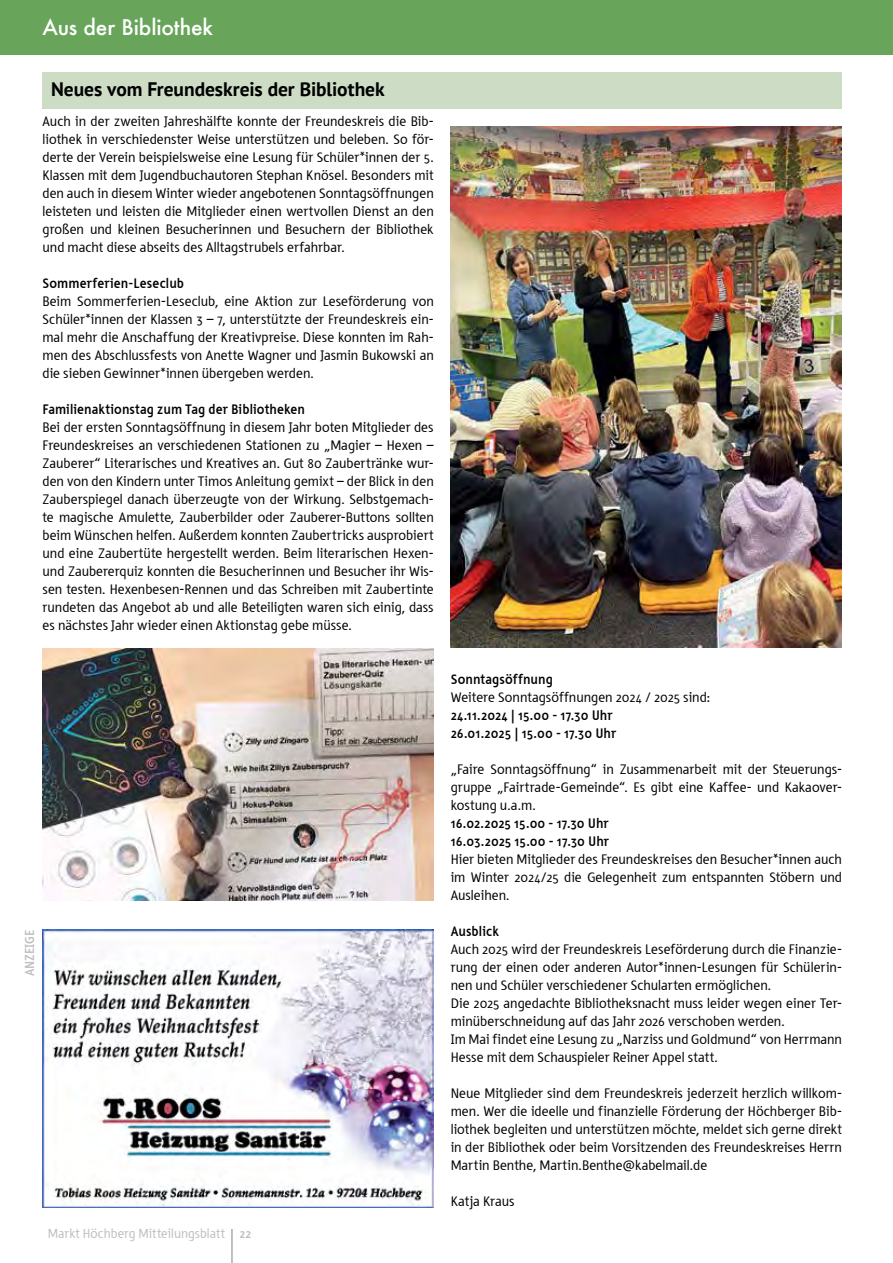
<style>
.page{position:relative;width:893px;height:1263px;background:#fff}
.page>*{position:absolute;margin:0;border:0;box-sizing:border-box;transform-origin:0 0}
.t1{font:500 21px "Futura";letter-spacing:-.005em;color:#fff}
.t2{font:700 19.5px "PT Sans";letter-spacing:-.005em;color:#000}
.t3{font:14.25px/18px "Tara";letter-spacing:.005em;color:#000;text-align:justify}
.t4{font:700 14.25px/18px "Tara";letter-spacing:.005em;color:#000}
.t5{font:13.5px "Tara";letter-spacing:.01em;color:#bcbec0}
.t6{font:700 13.5px "Tara";letter-spacing:.01em;color:#bcbec0}
.s1{font-weight:700}
</style>
<div class="page">
<hr style="left:232px;top:1229px;width:1px;height:34px;background:#808285">
<div style="left:43px;top:72px;width:799px;height:36px;background:#cddcc4"></div>
<div style="left:0;top:0;width:893px;height:54px;background:#68a55a"></div>
<img style="left:451px;top:126px;width:391px;height:522px">
<img style="left:43px;top:648px;width:391px;height:252px">
<img style="left:43px;top:929px;width:391px;height:279px">
<h1 class="t1" style="left:43px;top:12px;width:172px">Aus der Bibliothek</h1>
<h2 class="t2" style="left:51px;top:76px;width:335px">Neues vom Freundeskreis der Bibliothek</h2>
<p class="t3" style="left:43px;top:112px;width:393px">Auch in der zweiten Jahreshälfte konnte der Freundeskreis die Bib&shy;liothek in verschiedenster Weise unterstützen und beleben. So för&shy;derte der Verein beispielsweise eine Lesung für Schüler*innen der 5.<br>Klassen mit dem Jugendbuchautoren Stephan Knösel. Besonders mit den auch in diesem Winter wieder angebotenen Sonntagsöffnungen leisteten und leisten die Mitglieder einen wertvollen Dienst an den großen und kleinen Besucherinnen und Besuchern der Bibliothek und macht diese abseits des Alltagstrubels erfahrbar.</p>
<p class="t4" style="left:43px;top:274px;width:143px">Sommerferien-Leseclub</p>
<p class="t3" style="left:43px;top:292px;width:393px">Beim Sommerferien-Leseclub, eine Aktion zur Leseförderung von Schüler*innen der Klassen 3 – 7, unterstützte der Freundeskreis ein&shy;mal mehr die Anschaffung der Kreativpreise. Diese konnten im Rah&shy;men des Abschlussfests von Anette Wagner und Jasmin Bukowski an die sieben Gewinner*innen übergeben werden.</p>
<p class="t4" style="left:43px;top:400px;width:264px">Familienaktionstag zum Tag der Bibliotheken</p>
<p class="t3" style="left:43px;top:418px;width:393px">Bei der ersten Sonntagsöffnung in diesem Jahr boten Mitglieder des Freundeskreises an verschiedenen Stationen zu „Magier – Hexen – Zauberer“ Literarisches und Kreatives an. Gut 80 Zaubertränke wur&shy;den von den Kindern unter Timos Anleitung gemixt – der Blick in den Zauberspiegel danach überzeugte von der Wirkung. Selbstgemach&shy;te magische Amulette, Zauberbilder oder Zauberer-Buttons sollten beim Wünschen helfen. Außerdem konnten Zaubertricks ausprobiert und eine Zaubertüte hergestellt werden. Beim literarischen Hexen&shy;und Zaubererquiz konnten die Besucherinnen und Besucher ihr Wis&shy;sen testen. Hexenbesen-Rennen und das Schreiben mit Zaubertinte rundeten das Angebot ab und alle Beteiligten waren sich einig, dass es nächstes Jahr wieder einen Aktionstag gebe müsse.</p>
<p class="t6" style="left:21px;top:976px;width:48px;rotate:-90deg">ANZEIGE</p>
<p class="t5" style="left:48px;top:1225px;width:205px">Markt Höchberg Mitteilungsblatt <span class="s1">22</span></p>
<p class="t4" style="left:451px;top:670px;width:104px">Sonntagsöffnung</p>
<p class="t3" style="left:451px;top:688px;width:261px">Weitere Sonntagsöffnungen 2024 / 2025 sind:</p>
<p class="t4" style="left:451px;top:706px;width:167px">24.11.2024 | 15.00 - 17.30 Uhr<br>26.01.2025 | 15.00 - 17.30 Uhr</p>
<p class="t3" style="left:451px;top:760px;width:393px">„Faire Sonntagsöffnung“ in Zusammenarbeit mit der Steuerungs&shy;gruppe „Fairtrade-Gemeinde“. Es gibt eine Kaffee- und Kakaover&shy;kostung u.a.m.</p>
<p class="t4" style="left:451px;top:814px;width:160px">16.02.2025 15.00 - 17.30 Uhr<br>16.03.2025 15.00 - 17.30 Uhr</p>
<p class="t3" style="left:451px;top:850px;width:393px">Hier bieten Mitglieder des Freundeskreises den Besucher*innen auch im Winter 2024/25 die Gelegenheit zum entspannten Stöbern und Ausleihen.</p>
<p class="t4" style="left:451px;top:922px;width:50px">Ausblick</p>
<p class="t3" style="left:451px;top:940px;width:393px;text-align:left">Auch 2025 wird der Freundeskreis Leseförderung durch die Finanzie&shy;rung der einen oder anderen Autor*innen-Lesungen für Schülerin&shy;nen und Schüler verschiedener Schularten ermöglichen.<br>Die 2025 angedachte Bibliotheksnacht muss leider wegen einer Ter&shy;minüberschneidung auf das Jahr 2026 verschoben werden.<br>Im Mai findet eine Lesung zu „Narziss und Goldmund“ von Herrmann Hesse mit dem Schauspieler Reiner Appel statt.</p>
<p class="t3" style="left:451px;top:1084px;width:393px">Neue Mitglieder sind dem Freundeskreis jederzeit herzlich willkom&shy;men. Wer die ideelle und finanzielle Förderung der Höchberger Bib&shy;liothek begleiten und unterstützen möchte, meldet sich gerne direkt in der Bibliothek oder beim Vorsitzenden des Freundeskreises Herrn Martin Benthe, Martin.Benthe@kabelmail.de</p>
<p class="t3" style="left:451px;top:1192px;width:65px">Katja Kraus</p>
</div>
